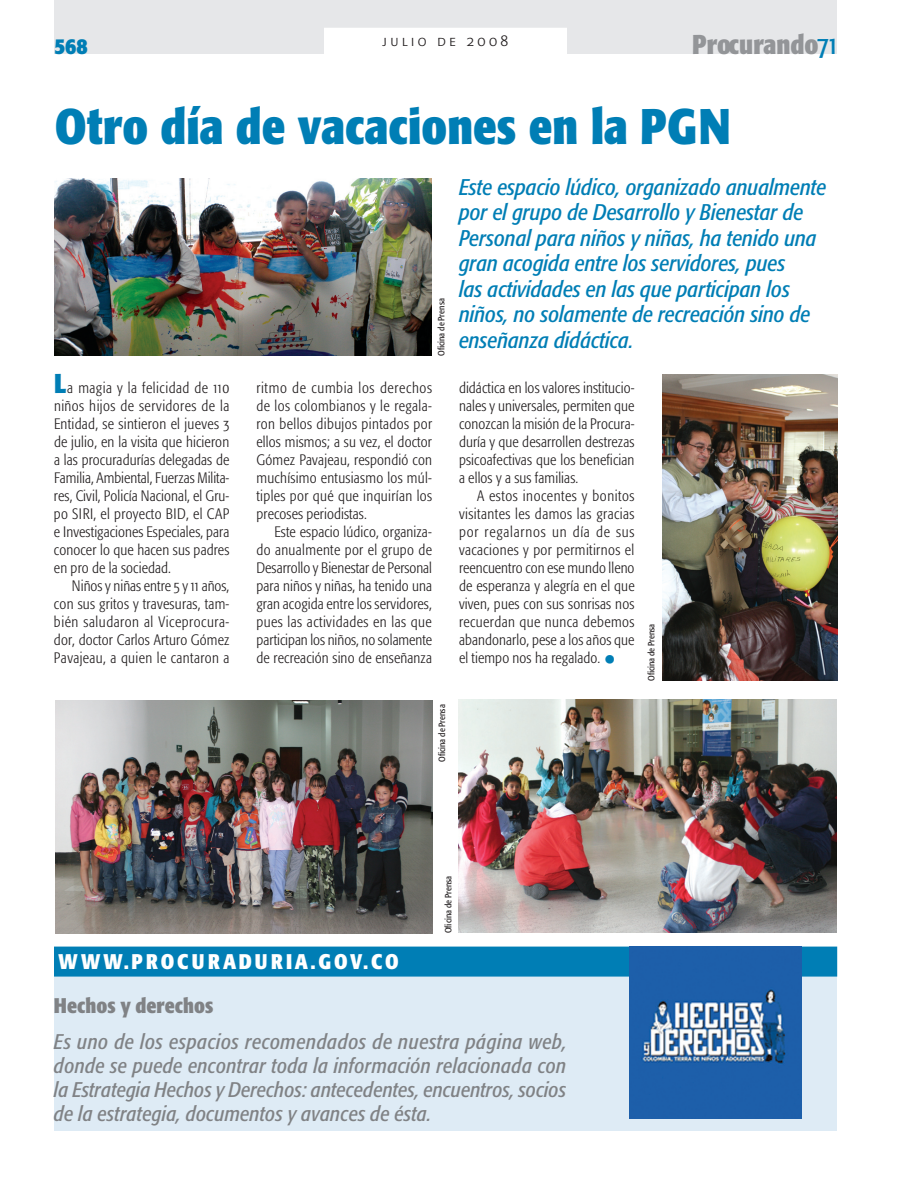
<style>
.page{position:relative;width:918px;height:1188px;background:#fff}
.page>*{position:absolute;margin:0;border:0;box-sizing:border-box;transform-origin:0 0}
.t1{font:700 condensed 49.5px "Formata";color:#007eb5}
.t2{font:300 condensed 36px "Formata";color:#007eb5}
.t3{font:700 condensed 27px "Formata";color:#939598}
.t4{font:italic condensed 22.5px/25.5px "Formata";color:#007eb5}
.t5{font:700 condensed 22.5px "Formata";color:#007eb5}
.t6{font:italic condensed 21px/24px "Formata";letter-spacing:.01em;color:#808285;text-align:justify}
.t7{font:700 condensed 21px "Formata";letter-spacing:.145em;color:#fff}
.t8{font:700 condensed 21px "Formata";color:#808285}
.t9{font:300 condensed 15px/18px "Formata";letter-spacing:.01em;color:#231f20;text-align:justify}
.t10{font:15px "Formata Light SC";letter-spacing:.235em;color:#231f20}
.t11{font:condensed 9px "Formata";color:#231f20}
.s1{font-family:"Formata Condensed SC";font-weight:400;font-stretch:normal;color:#007eb5}
.s2{font-weight:700;font-size:27px;color:#007eb5}
.s3{font-family:"Formata Light Cn SC";font-weight:400;font-stretch:normal}
</style>
<div class="page">
<div style="left:54px;top:0;width:783px;height:54px;background:#e6e7e9"></div>
<div style="left:324px;top:34px;width:243px;height:20px;background:#fff"></div>
<div style="left:324px;top:28px;width:243px;height:19px;background:#fff"></div>
<div style="left:54px;top:954px;width:782px;height:177px;background:#deebf5"></div>
<div style="left:54px;top:947px;width:783px;height:30px;background:#007eb5"></div>
<img style="left:630px;top:947px;width:171px;height:171px">
<img style="left:55px;top:700px;width:377px;height:233px">
<img style="left:54px;top:178px;width:378px;height:178px">
<img style="left:662px;top:375px;width:175px;height:306px">
<img style="left:459px;top:699px;width:378px;height:233px">
<h3 class="t5" style="left:54px;top:32px;width:35px">568</h3>
<h3 class="t3" style="left:692px;top:27px;width:146px">Procurando<span class="s1">71</span></h3>
<p class="t10" style="left:383px;top:32px;width:127px">julio de 2008</p>
<h1 class="t1" style="left:55px;top:96px;width:678px">Otro día de vacaciones en la PGN</h1>
<p class="t9" style="left:54px;top:379px;width:177px"><span class="s2">L</span>a magia y la felicidad de <span class="s3">110 </span>niños hijos de servidores de la Entidad, se sintieron el jueves <span class="s3">3 </span>de julio, en la visita que hicieron a las procuradurías delegadas de Familia, Ambiental, Fuerzas Milita&shy;res, Civil, Policía Nacional, el Gru&shy;po SIRI, el proyecto BID, el CAP e Investigaciones Especiales, para conocer lo que hacen sus padres en pro de la sociedad.</p>
<p class="t9" style="left:54px;top:577px;width:177px;text-indent:18px">Niños y niñas entre <span class="s3">5</span> y <span class="s3">11</span> años, con sus gritos y travesuras, tam&shy;bién saludaron al Viceprocura&shy;dor, doctor Carlos Arturo Gómez Pavajeau, a quien le cantaron a</p>
<p class="t11" style="left:436px;top:356px;width:59px;rotate:-90deg">Oficina de Prensa</p>
<p class="t9" style="left:256px;top:379px;width:177px">ritmo de cumbia los derechos de los colombianos y le regala&shy;ron bellos dibujos pintados por ellos mismos; a su vez, el doctor Gómez Pavajeau, respondió con muchísimo entusiasmo los múl&shy;tiples por qué que inquirían los precoses periodistas.</p>
<p class="t9" style="left:256px;top:523px;width:177px;text-indent:18px">Este espacio lúdico, organiza&shy;do anualmente por el grupo de Desarrollo y Bienestar de Personal para niños y niñas, ha tenido una gran acogida entre los servidores, pues las actividades en las que participan los niños, no solamente de recreación sino de enseñanza</p>
<p class="t11" style="left:437px;top:762px;width:59px;rotate:-90deg">Oficina de Prensa</p>
<p class="t4" style="left:459px;top:174px;width:369px">Este espacio lúdico, organizado anualmente por el grupo de Desarrollo y Bienestar de Personal para niños y niñas, ha tenido una gran acogida entre los servidores, pues<br>las actividades en las que participan los niños, no solamente de recreación sino de enseñanza didáctica.</p>
<p class="t9" style="left:459px;top:379px;width:177px">didáctica en los valores institucio&shy;nales y universales, permiten que conozcan la misión de la Procura&shy;duría y que desarrollen destrezas psicoafectivas que los benefician a ellos y a sus familias.</p>
<p class="t9" style="left:459px;top:487px;width:177px;text-indent:18px">A estos inocentes y bonitos visitantes les damos las gracias por regalarnos un día de sus vacaciones y por permitirnos el reencuentro con ese mundo lleno de esperanza y alegría en el que viven, pues con sus sonrisas nos recuerdan que nunca debemos abandonarlo, pese a los años que el tiempo nos ha regalado.</p>
<h2 class="t2" style="left:604px;top:639px;width:13px">•</h2>
<p class="t11" style="left:646px;top:681px;width:59px;rotate:-90deg">Oficina de Prensa</p>
<p class="t11" style="left:443px;top:933px;width:59px;rotate:-90deg">Oficina de Prensa</p>
<h3 class="t7" style="left:58px;top:949px;width:342px">WWW.PROCURADURIA.GOV.CO</h3>
<h3 class="t8" style="left:54px;top:992px;width:161px">Hechos y derechos</h3>
<h3 class="t6" style="left:54px;top:1029px;width:514px">Es uno de los espacios recomendados de nuestra página web, donde se puede encontrar toda la información relacionada con la Estrategia Hechos y Derechos: antecedentes, encuentros, socios de la estrategia, documentos y avances de ésta.</h3>
</div>
